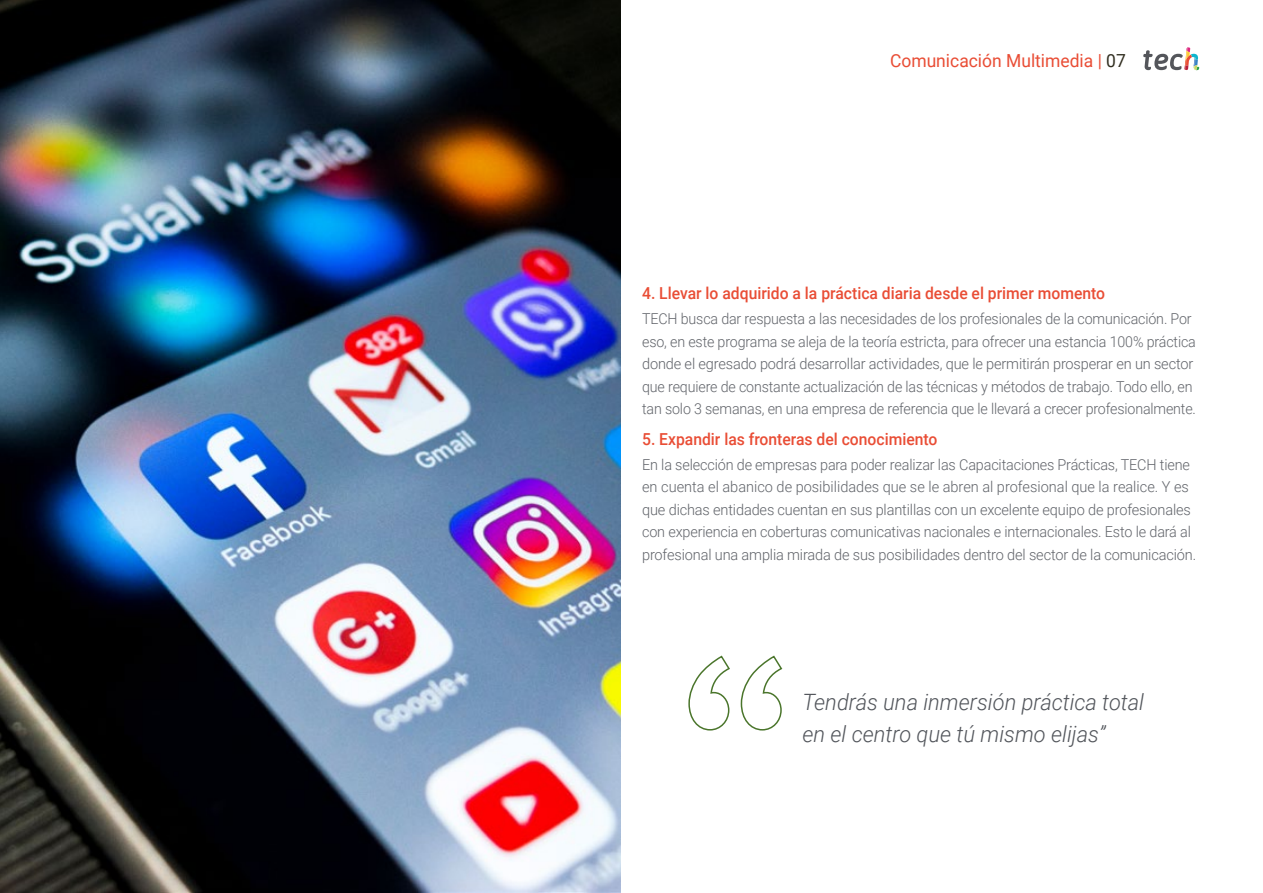
<style>
.page{position:relative;width:1263px;height:893px;background:#fff}
.page>*{position:absolute;margin:0;border:0;box-sizing:border-box;transform-origin:0 0}
.t1{font:italic 300 22.5px/31.5px "Roboto";color:#52555b}
.t2{font:18px "Roboto";color:#e94d35}
.t3{font:500 16.5px "Roboto";color:#e94d35;scale:.95 1}
.t4{font:300 15px/22.5px "Roboto";letter-spacing:-.01em;color:#61646a;scale:.95 1}
.t5{font:300 15px/22.5px "Roboto";letter-spacing:-.01em;color:#61646a;scale:.96 1}
.s1{color:#e94d36}
.s2{color:#312e20}
</style>
<div class="page">
<svg style="left:1143px;top:47px;width:56px;height:24px"></svg>
<svg style="left:688px;top:655px;width:95px;height:76px"></svg>
<img style="left:0;top:0;width:621px;height:893px">
<p class="t2" style="left:890px;top:48px;width:237px">Comunicación Multimedia <span class="s1">|</span> <span class="s2">07</span></p>
<p class="t3" style="left:642px;top:282px;width:489px">4. Llevar lo adquirido a la práctica diaria desde el primer momento</p>
<p class="t4" style="left:642px;top:307px;width:584px">TECH busca dar respuesta a las necesidades de los profesionales de la comunicación. Por eso, en este programa se aleja de la teoría estricta, para ofrecer una estancia 100% práctica donde el egresado podrá desarrollar actividades, que le permitirán prosperar en un sector que requiere de constante actualización de las técnicas y métodos de trabajo. Todo ello, en tan solo 3 semanas, en una empresa de referencia que le llevará a crecer profesionalmente.</p>
<p class="t3" style="left:642px;top:428px;width:312px">5. Expandir las fronteras del conocimiento</p>
<p class="t5" style="left:642px;top:453px;width:579px">En la selección de empresas para poder realizar las Capacitaciones Prácticas, TECH tiene en cuenta el abanico de posibilidades que se le abren al profesional que la realice. Y es que dichas entidades cuentan en sus plantillas con un excelente equipo de profesionales con experiencia en coberturas comunicativas nacionales e internacionales. Esto le dará al profesional una amplia mirada de sus posibilidades dentro del sector de la comunicación.</p>
<h1 class="t1" style="left:802px;top:685px;width:343px">Tendrás una inmersión práctica total en el centro que tú mismo elijas”</h1>
</div>
